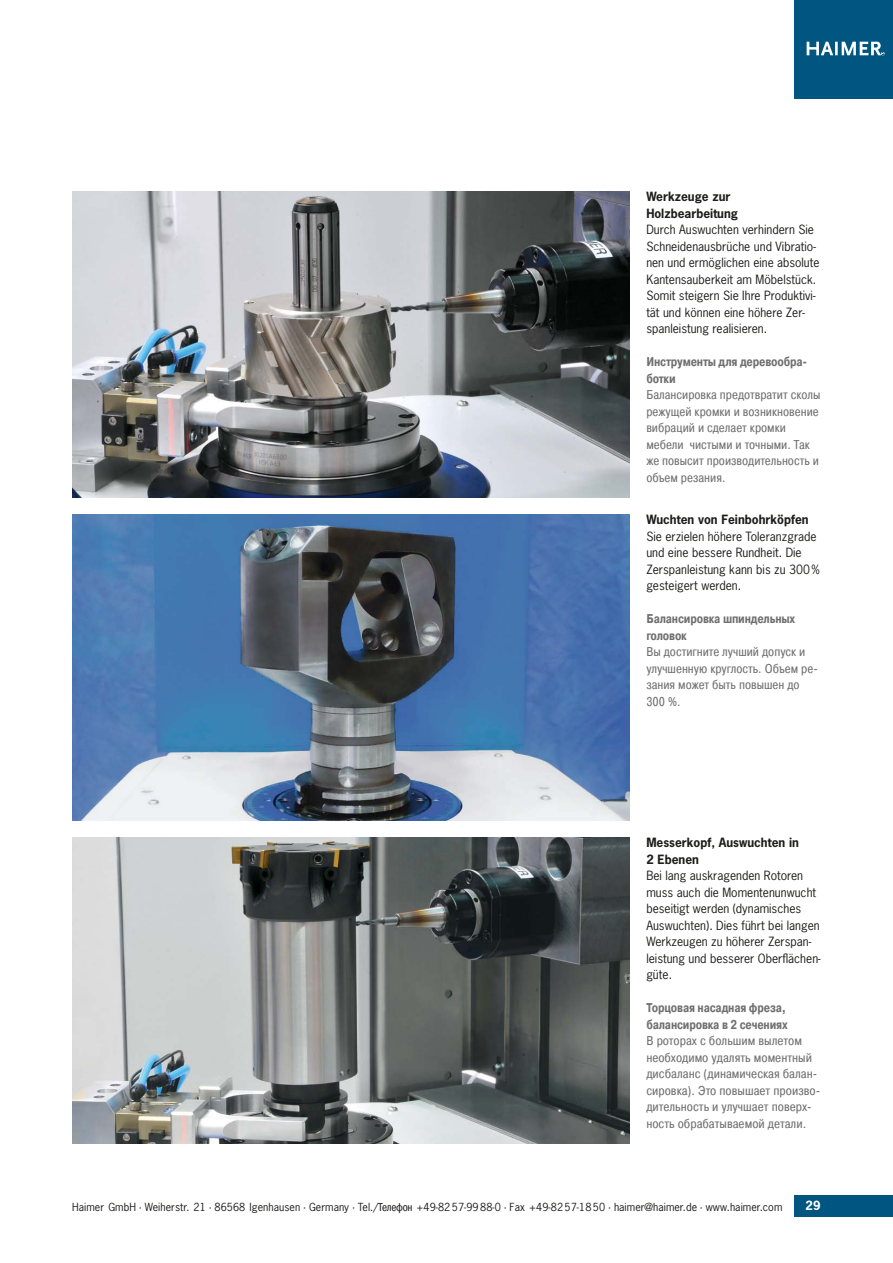
<style>
.page{position:relative;width:893px;height:1263px;background:#fff}
.page>*{position:absolute;margin:0;border:0;box-sizing:border-box;transform-origin:0 0}
.t1{font:12.75px/16.5px "Pragmatica Cond C";color:#706f6f}
.t2{font:700 12.75px/16.5px "Pragmatica Cond C";letter-spacing:-.015em;color:#706f6f;scale:.95 1}
.t3{font:12px/16.5px "News Gothic";color:#1d1d1b}
.t4{font:700 12px/16.5px "News Gothic";color:#1d1d1b}
.t5{font:700 12px "News Gothic";color:#fff}
.t6{font:10.5px "News Gothic";letter-spacing:.005em;color:#1d1d1b}
.s1{font-family:"Pragmatica Cond C";font-size:11.25px}
</style>
<div class="page">
<div style="left:794px;top:0;width:99px;height:99px;background:#005681"></div>
<svg style="left:807px;top:42px;width:77px;height:13px"></svg>
<div style="left:794px;top:1195px;width:99px;height:21px;background:#005681"></div>
<img style="left:72px;top:514px;width:557px;height:307px">
<img style="left:72px;top:838px;width:557px;height:306px">
<img style="left:72px;top:191px;width:557px;height:306px">
<p class="t4" style="left:646px;top:188px;width:93px">Werkzeuge zur<br>Holzbearbeitung</p>
<p class="t3" style="left:646px;top:221px;width:175px">Durch Auswuchten verhindern Sie Schneidenausbrüche und Vibratio&shy;nen und ermöglichen eine absolute Kantensauberkeit am Möbelstück.<br>Somit steigern Sie Ihre Produktivi&shy;tät und können eine höhere Zer&shy;spanleistung realisieren.</p>
<p class="t2" style="left:646px;top:353px;width:171px">Инструменты для деревообра&shy;ботки</p>
<p class="t1" style="left:646px;top:386px;width:176px">Балансировка предотвратит сколы режущей кромки и возникновение вибраций и сделает кромки мебели чистыми и точными. Так же повысит производительность и объем резания.</p>
<p class="t4" style="left:646px;top:511px;width:164px">Wuchten von Feinbohrköpfen</p>
<p class="t3" style="left:646px;top:528px;width:175px">Sie erzielen höhere Toleranzgrade und eine bessere Rundheit. Die<br>Zerspanleistung kann bis zu 300% gesteigert werden.</p>
<p class="t2" style="left:646px;top:611px;width:158px">Балансировка шпиндельных головок</p>
<p class="t1" style="left:646px;top:644px;width:173px">Вы достигните лучший допуск и улучшенную круглость. Объем ре&shy;зания может быть повышен до<br>300 %.</p>
<p class="t4" style="left:646px;top:834px;width:154px">Messerkopf, Auswuchten in<br>2 Ebenen</p>
<p class="t3" style="left:646px;top:867px;width:176px">Bei lang auskragenden Rotoren muss auch die Momentenunwucht beseitigt werden (dynamisches<br>Auswuchten). Dies führt bei langen<br>Werkzeugen zu höherer Zerspan&shy;leistung und besserer Oberflächen&shy;güte.</p>
<p class="t2" style="left:646px;top:1000px;width:150px">Торцовая насадная фреза, балансировка в 2 сечениях</p>
<p class="t1" style="left:646px;top:1033px;width:175px">В роторах с большим вылетом необходимо удалять моментный дисбаланс (динамическая балан&shy;сировка). Это повышает произво&shy;дительность и улучшает поверх&shy;ность обрабатываемой детали.</p>
<p class="t6" style="left:72px;top:1200px;width:712px">Haimer GmbH · Weiherstr. 21 · 86568 Igenhausen · Germany · Tel./<span class="s1">Телефон</span> +49-8257-9988-0 · Fax +49-8257-1850 · haimer@haimer.de · www.haimer.com</p>
<p class="t5" style="left:806px;top:1198px;width:17px">29</p>
</div>
